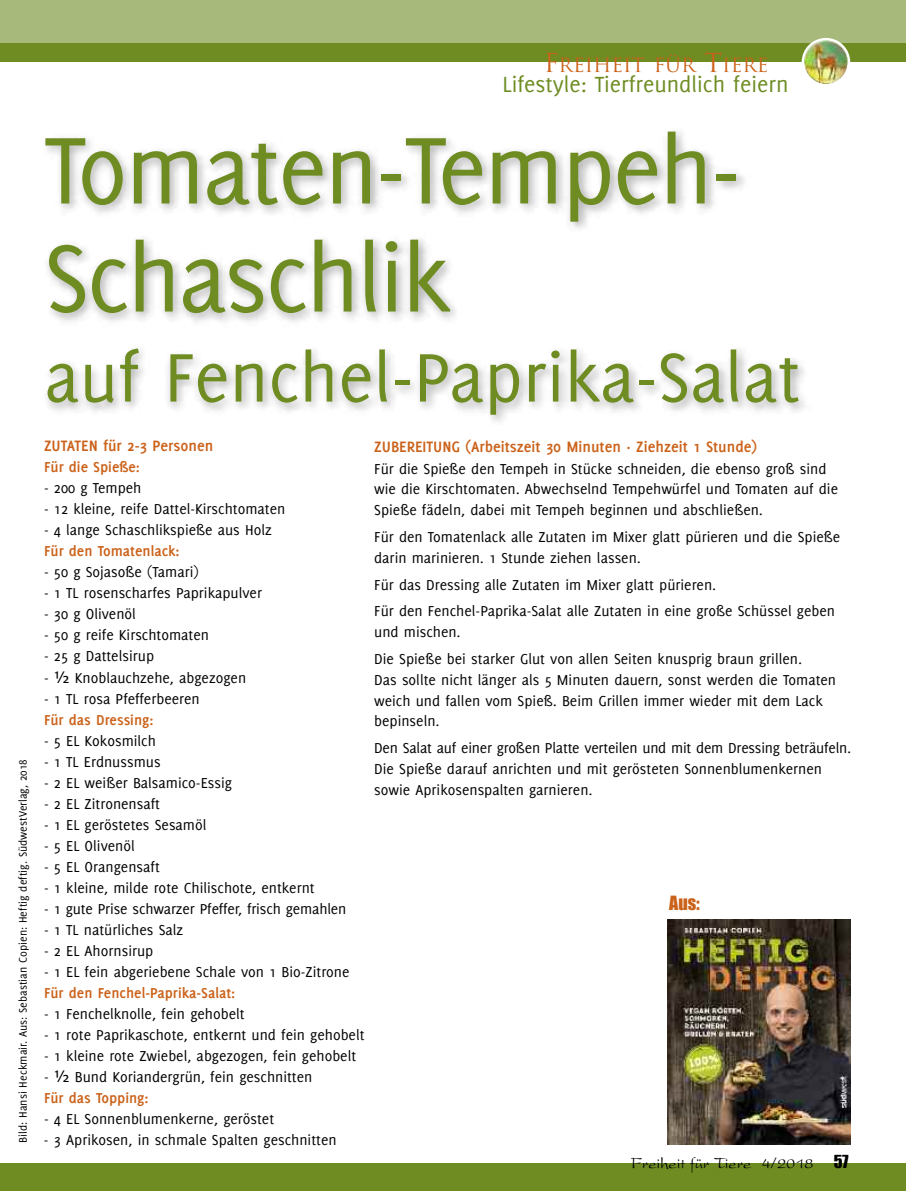
<style>
.page{position:relative;width:906px;height:1191px;background:#fff}
.page>*{position:absolute;margin:0;border:0;box-sizing:border-box;transform-origin:0 0}
.t1{font:103.5px/108px "Delicious";letter-spacing:-.025em;color:#6e8c22}
.t2{font:75px "Delicious";color:#6e8c22}
.t3{font:24px "Delicious";color:#6e8c22}
.t4{font:19.2px "Trajan";color:#cb621a}
.t5{font:18px "Impact";color:#cb621a}
.t6{font:700 16.5px "Delicious";color:#cb621a}
.t7{font:16.5px "President";color:#000}
.t8{font:15.75px/20.9px "Delicious";color:#000}
.t9{font:700 15.75px "Delicious";color:#cb621a}
.t10{font:12px "Delicious";color:#000}
.s1{font-size:25.5px}
.s2{font-family:"Tahoma"}
.s3{font-weight:700;color:#cb621a}
.s4{font-family:"Impact"}
</style>
<div class="page">
<div style="left:0;top:1163px;width:906px;height:28px;background:#6e8c22"></div>
<div style="left:0;top:0;width:906px;height:44px;background:#a8ba7b"></div>
<div style="left:0;top:43px;width:906px;height:18px;background:#6e8c22"></div>
<img style="left:801px;top:38px;width:49px;height:46px">
<img style="left:668px;top:919px;width:182px;height:225px">
<p class="t10" style="left:18px;top:1142px;width:385px;rotate:-90deg">Bild: Hansi Heckmair. Aus: Sebastian Copien: Heftig deftig. SüdwestVerlag, 2018</p>
<p class="t4" style="left:544px;top:54px;width:226px"><span class="s1">F</span>REIHEIT FÜR <span class="s1">T</span>IERE</p>
<h3 class="t3" style="left:502px;top:76px;width:287px">Lifestyle: Tierfreundlich feiern</h3>
<h1 class="t1" style="left:44px;top:123px;width:699px">Tomaten-Tempeh-<br>Schaschlik</h1>
<h2 class="t2" style="left:44px;top:349px;width:757px">auf Fenchel-Paprika-Salat</h2>
<p class="t6" style="left:44px;top:440px;width:171px">ZUTATEN für 2-3 Personen</p>
<p class="t9" style="left:44px;top:461px;width:97px">Für die Spieße:</p>
<p class="t8" style="left:44px;top:479px;width:99px">- 200 g Tempeh</p>
<p class="t8" style="left:44px;top:500px;width:243px">- 12 kleine, reife Dattel-Kirschtomaten</p>
<p class="t8" style="left:44px;top:521px;width:229px">- 4 lange Schaschlikspieße aus Holz</p>
<p class="t9" style="left:44px;top:545px;width:137px">Für den Tomatenlack:</p>
<p class="t8" style="left:44px;top:563px;width:156px">- 50 g Sojasoße (Tamari)</p>
<p class="t8" style="left:44px;top:584px;width:219px">- 1 TL rosenscharfes Paprikapulver</p>
<p class="t8" style="left:44px;top:605px;width:93px">- 30 g Olivenöl</p>
<p class="t8" style="left:44px;top:626px;width:166px">- 50 g reife Kirschtomaten</p>
<p class="t8" style="left:44px;top:647px;width:112px">- 25 g Dattelsirup</p>
<p class="t8" style="left:44px;top:668px;width:204px">- <span class="s2">½</span> Knoblauchzehe, abgezogen</p>
<p class="t8" style="left:44px;top:689px;width:157px">- 1 TL rosa Pfefferbeeren</p>
<p class="t9" style="left:44px;top:713px;width:111px">Für das Dressing:</p>
<p class="t8" style="left:44px;top:731px;width:113px">- 5 EL Kokosmilch</p>
<p class="t8" style="left:44px;top:752px;width:118px">- 1 TL Erdnussmus</p>
<p class="t8" style="left:44px;top:773px;width:189px">- 2 EL weißer Balsamico-Essig</p>
<p class="t8" style="left:44px;top:794px;width:118px">- 2 EL Zitronensaft</p>
<p class="t8" style="left:44px;top:815px;width:164px">- 1 EL geröstetes Sesamöl</p>
<p class="t8" style="left:44px;top:836px;width:92px">- 5 EL Olivenöl</p>
<p class="t8" style="left:44px;top:857px;width:117px">- 5 EL Orangensaft</p>
<p class="t8" style="left:44px;top:878px;width:272px">- 1 kleine, milde rote Chilischote, entkernt</p>
<p class="t8" style="left:44px;top:899px;width:304px">- 1 gute Prise schwarzer Pfeffer, frisch gemahlen</p>
<p class="t8" style="left:44px;top:920px;width:141px">- 1 TL natürliches Salz</p>
<p class="t8" style="left:44px;top:941px;width:111px">- 2 EL Ahornsirup</p>
<p class="t8" style="left:44px;top:962px;width:307px">- 1 EL fein abgeriebene Schale von 1 Bio-Zitrone</p>
<p class="t9" style="left:44px;top:986px;width:193px">Für den Fenchel-Paprika-Salat:</p>
<p class="t8" style="left:44px;top:1004px;width:202px">- 1 Fenchelknolle, fein gehobelt</p>
<p class="t8" style="left:44px;top:1025px;width:322px">- 1 rote Paprikaschote, entkernt und fein gehobelt</p>
<p class="t8" style="left:44px;top:1046px;width:314px">- 1 kleine rote Zwiebel, abgezogen, fein gehobelt</p>
<p class="t8" style="left:44px;top:1067px;width:270px">- <span class="s2">½</span> Bund Koriandergrün, fein geschnitten<br><span class="s3">Für das Topping:</span></p>
<p class="t8" style="left:44px;top:1109px;width:232px">- 4 EL Sonnenblumenkerne, geröstet</p>
<p class="t8" style="left:44px;top:1130px;width:294px">- 3 Aprikosen, in schmale Spalten geschnitten</p>
<p class="t6" style="left:374px;top:441px;width:384px">ZUBEREITUNG (Arbeitszeit 30 Minuten · Ziehzeit 1 Stunde)</p>
<p class="t8" style="left:374px;top:459px;width:465px">Für die Spieße den Tempeh in Stücke schneiden, die ebenso groß sind wie die Kirschtomaten. Abwechselnd Tempehwürfel und Tomaten auf die<br>Spieße fädeln, dabei mit Tempeh beginnen und abschließen.</p>
<p class="t8" style="left:374px;top:527px;width:467px">Für den Tomatenlack alle Zutaten im Mixer glatt pürieren und die Spieße darin marinieren. 1 Stunde ziehen lassen.</p>
<p class="t8" style="left:374px;top:572px;width:462px;line-height:26.8px">Für das Dressing alle Zutaten im Mixer glatt pürieren.<br>Für den Fenchel-Paprika-Salat alle Zutaten in eine große Schüssel geben</p>
<p class="t8" style="left:374px;top:619px;width:429px;line-height:26.8px">und mischen.<br>Die Spieße bei starker Glut von allen Seiten knusprig braun grillen.</p>
<p class="t8" style="left:374px;top:670px;width:463px">Das sollte nicht länger als 5 Minuten dauern, sonst werden die Tomaten weich und fallen vom Spieß. Beim Grillen immer wieder mit dem Lack bepinseln.</p>
<p class="t8" style="left:374px;top:738px;width:478px">Den Salat auf einer großen Platte verteilen und mit dem Dressing beträufeln.<br>Die Spieße darauf anrichten und mit gerösteten Sonnenblumenkernen sowie Aprikosenspalten garnieren.</p>
<p class="t5" style="left:669px;top:891px;width:32px">Aus:</p>
<p class="t7" style="left:631px;top:1158px;width:219px">Freiheit für Tiere 4/2018 <span class="s4">57</span></p>
</div>
